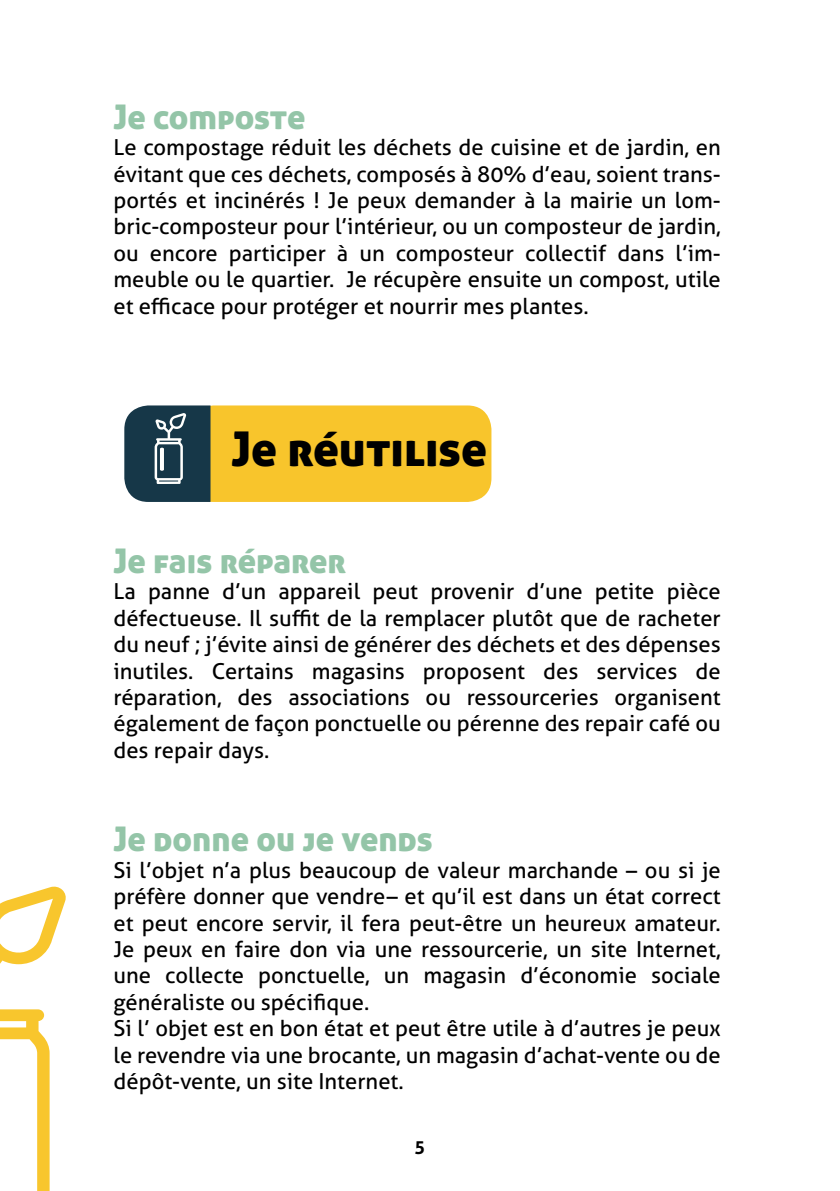
<style>
.page{position:relative;width:840px;height:1191px;background:#fff}
.page>*{position:absolute;margin:0;border:0;box-sizing:border-box;transform-origin:0 0}
.t1{font:48px "Aller Display";color:#000}
.t2{font:34px "Aller Display";color:#94c5a8}
.t3{font:22px/26.4px "Aller";color:#000;text-align:justify}
.t4{font:700 18px "Aller";color:#000}
</style>
<div class="page">
<div style="left:190px;top:405px;width:301px;height:97px;background:#f8c52c;border-radius:24px"></div>
<svg style="left:0;top:886px;width:66px;height:305px"></svg>
<svg style="left:124px;top:405px;width:86px;height:97px;background:#34515f"></svg>
<h2 class="t2" style="left:113px;top:95px;width:193px">Je composte</h2>
<p class="t3" style="left:113px;top:134px;width:608px">Le compostage réduit les déchets de cuisine et de jardin, en évitant que ces déchets, composés à 80% d’eau, soient trans&shy;portés et incinérés ! Je peux demander à la mairie un lom&shy;bric-composteur pour l’intérieur, ou un composteur de jardin, ou encore participer à un composteur collectif dans l’im&shy;meuble ou le quartier. Je récupère ensuite un compost, utile et efficace pour protéger et nourrir mes plantes.</p>
<h1 class="t1" style="left:231px;top:418px;width:257px">Je réutilise</h1>
<h2 class="t2" style="left:113px;top:539px;width:234px">Je fais réparer</h2>
<p class="t3" style="left:113px;top:578px;width:608px">La panne d’un appareil peut provenir d’une petite pièce défectueuse. Il suffit de la remplacer plutôt que de racheter du neuf ; j’évite ainsi de générer des déchets et des dépenses inutiles. Certains magasins proposent des services de réparation, des associations ou ressourceries organisent également de façon ponctuelle ou pérenne des repair café ou des repair days.</p>
<h2 class="t2" style="left:113px;top:817px;width:321px">Je donne ou je vends</h2>
<p class="t3" style="left:113px;top:856px;width:608px;text-align:left">Si l’objet n’a plus beaucoup de valeur marchande – ou si je préfère donner que vendre – et qu’il est dans un état correct et peut encore servir, il fera peut-être un heureux amateur.<br>Je peux en faire don via une ressourcerie, un site Internet, une collecte ponctuelle, un magasin d’économie sociale généraliste ou spécifique.<br>Si l’ objet est en bon état et peut être utile à d’autres je peux le revendre via une brocante, un magasin d’achat-vente ou de dépôt-vente, un site Internet.</p>
<p class="t4" style="left:414px;top:1135px;width:12px">5</p>
</div>
